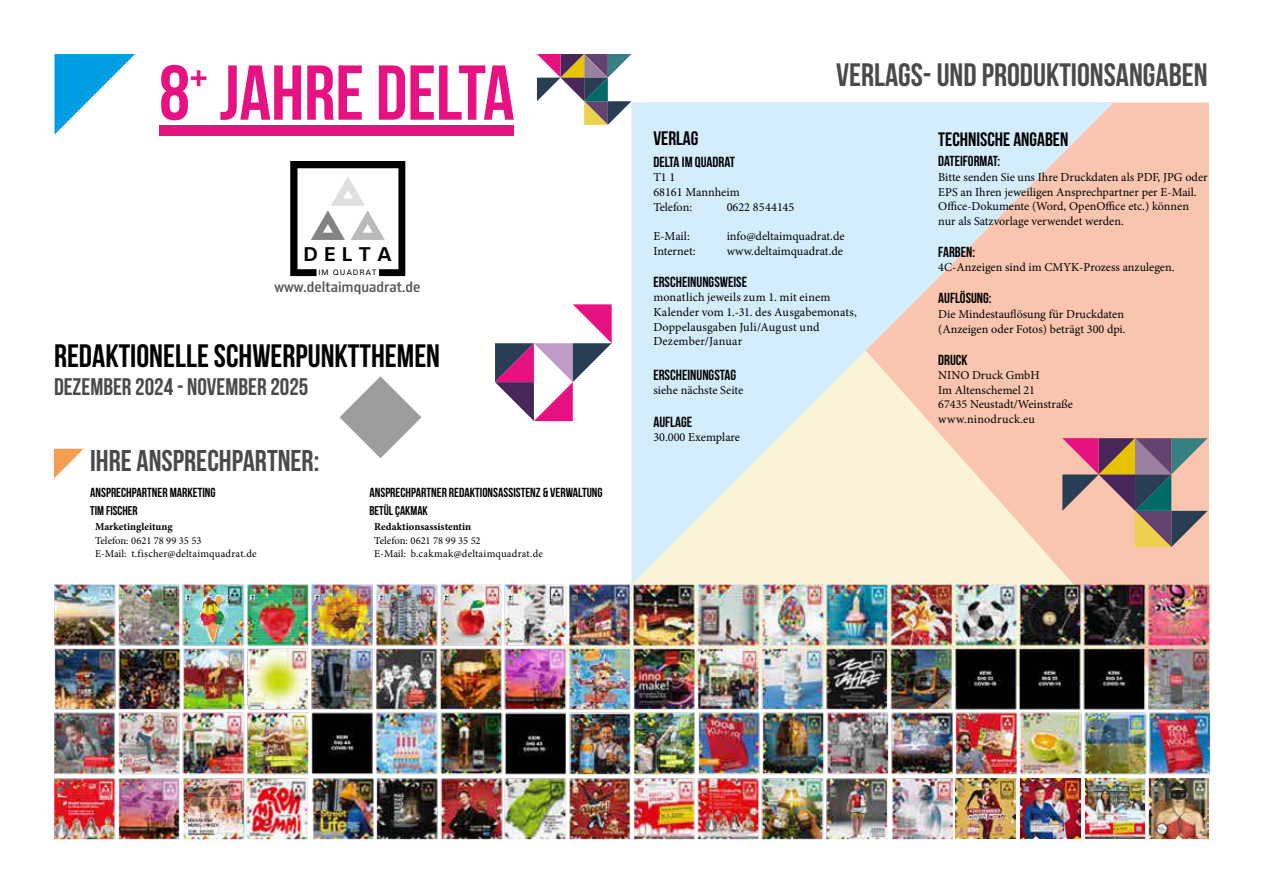
<style>
.page{position:relative;width:1263px;height:893px;background:#fff}
.page>*{position:absolute;margin:0;border:0;box-sizing:border-box;transform-origin:0 0}
.t1{font:700 77.55px "Bebas Neue";color:#e71282}
.t2{font:700 32.4px "Bebas Neue";color:#000}
.t3{font:700 32.4px "Bebas Neue";color:#4a4a49}
.t4{font:700 30px "Bebas Neue";color:#4a4a49}
.t5{font:700 24px "Bebas Neue";color:#4a4a49}
.t6{font:700 20.1px "Univers";letter-spacing:.3em;color:#000}
.t7{font:700 19.5px "Bebas Neue";color:#000}
.t8{font:700 19.35px "Bebas Neue";color:#000}
.t9{font:15.3px "Metroflex Narrow Med OSF";color:#575756;scale:1.15 1}
.t10{font:700 14.7px "Bebas Neue";color:#000}
.t11{font:700 14.55px "Bebas Neue";color:#000}
.t12{font:700 13.2px "Bebas Neue";color:#000}
.t13{font:700 12.75px "Bebas Neue";color:#000}
.t14{font:12.15px/14.5px "Minion Pro";color:#000}
.t15{font:10.65px "Minion Pro";letter-spacing:.015em;color:#000}
.t16{font:700 10.65px "Minion Pro";letter-spacing:-.005em;color:#000}
.t17{font:10.5px "Minion Pro";color:#000}
.t18{font:500 7.95px "Univers";letter-spacing:.1em;color:#000}
.s1{font-size:10.65px}
</style>
<div class="page">
<div style="left:1114px;top:103px;width:95px;height:482px;background:#f9c5af"></div>
<svg style="left:631px;top:103px;width:483px;height:482px;fill:#d4edfc"></svg>
<svg style="left:495px;top:304px;width:117px;height:117px"></svg>
<svg style="left:537px;top:54px;width:94px;height:71px"></svg>
<svg style="left:339px;top:376px;width:82px;height:82px"></svg>
<svg style="left:54px;top:449px;width:30px;height:30px"></svg>
<svg style="left:54px;top:54px;width:81px;height:81px"></svg>
<svg style="left:1062px;top:438px;width:146px;height:109px"></svg>
<svg style="left:290px;top:161px;width:115px;height:115px"></svg>
<div style="left:159px;top:125px;width:355px;height:10px;background:#e71282"></div>
<img style="left:54px;top:585px;width:1157px;height:255px">
<img style="left:955px;top:779px;width:61px;height:60px">
<img style="left:1020px;top:779px;width:61px;height:60px">
<img style="left:1085px;top:779px;width:60px;height:60px">
<img style="left:1149px;top:779px;width:60px;height:60px">
<h1 class="t1" style="left:159px;top:50px;width:357px">8<sup>+</sup> JAHRE DELTA</h1>
<h3 class="t6" style="left:304px;top:242px;width:90px">DELTA</h3>
<p class="t18" style="left:319px;top:267px;width:60px">IM QUADRAT</p>
<p class="t9" style="left:275px;top:278px;width:128px">www.deltaimquadrat.de</p>
<h2 class="t2" style="left:54px;top:338px;width:388px">REDAKTIONELLE SCHWERPUNKTTHEMEN</h2>
<h3 class="t5" style="left:54px;top:374px;width:256px">DEZEMBER 2024 - NOVEMBER 2025</h3>
<h3 class="t4" style="left:90px;top:444px;width:231px">IHRE ANSPRECHPARTNER:</h3>
<p class="t12" style="left:90px;top:485px;width:127px">ANSPRECHPARTNER MARKETING</p>
<p class="t12" style="left:369px;top:485px;width:235px">ANSPRECHPARTNER REDAKTIONSASSISTENZ &amp; VERWALTUNG</p>
<p class="t13" style="left:90px;top:503px;width:49px">TIM FISCHER</p>
<p class="t16" style="left:95px;top:520px;width:79px">Marketingleitung</p>
<p class="t17" style="left:95px;top:534px;width:108px"><span class="s1">Telefon:</span> 0621 78 99 35 53</p>
<p class="t15" style="left:95px;top:546px;width:163px">E-Mail: t.fischer@deltaimquadrat.de</p>
<p class="t13" style="left:369px;top:503px;width:60px">BETÜL ÇAKMAK</p>
<p class="t16" style="left:374px;top:520px;width:99px">Redaktionsassistentin</p>
<p class="t17" style="left:374px;top:534px;width:108px"><span class="s1">Telefon:</span> 0621 78 99 35 52</p>
<p class="t15" style="left:374px;top:546px;width:170px">E-Mail: b.cakmak@deltaimquadrat.de</p>
<h2 class="t3" style="left:836px;top:57px;width:373px">VERLAGS- UND PRODUKTIONSANGABEN</h2>
<h3 class="t7" style="left:653px;top:128px;width:47px">VERLAG</h3>
<p class="t10" style="left:653px;top:153px;width:83px">DELTA IM QUADRAT</p>
<p class="t14" style="left:653px;top:170px;width:88px">T1 1<br>68161 Mannheim<br>Telefon:</p>
<p class="t14" style="left:727px;top:199px;width:69px">0622 8544145</p>
<p class="t14" style="left:653px;top:229px;width:38px">E-Mail:</p>
<p class="t14" style="left:727px;top:229px;width:120px">info@deltaimquadrat.de</p>
<p class="t14" style="left:653px;top:243px;width:44px">Internet:</p>
<p class="t14" style="left:727px;top:243px;width:118px">www.deltaimquadrat.de</p>
<p class="t10" style="left:653px;top:274px;width:95px">ERSCHEINUNGSWEISE</p>
<p class="t14" style="left:653px;top:290px;width:205px">monatlich jeweils zum 1. mit einem<br>Kalender vom 1.-31. des Ausgabemonats,<br>Doppelausgaben Juli/August und<br>Dezember/Januar</p>
<p class="t10" style="left:653px;top:367px;width:84px">ERSCHEINUNGSTAG</p>
<p class="t14" style="left:653px;top:383px;width:92px">siehe nächste Seite</p>
<p class="t10" style="left:653px;top:414px;width:40px">AUFLAGE</p>
<p class="t14" style="left:653px;top:430px;width:88px">30.000 Exemplare</p>
<h3 class="t8" style="left:938px;top:128px;width:132px">TECHNISCHE ANGABEN</h3>
<p class="t11" style="left:938px;top:153px;width:63px">DATEIFORMAT:</p>
<p class="t14" style="left:938px;top:170px;width:271px">Bitte senden Sie uns Ihre Druckdaten als PDF, JPG oder EPS an Ihren jeweiligen Ansprechpartner per E-Mail.<br>Office-Dokumente (Word, OpenOffice etc.) können nur als Satzvorlage verwendet werden.</p>
<p class="t11" style="left:938px;top:244px;width:38px">FARBEN:</p>
<p class="t14" style="left:938px;top:260px;width:238px">4C-Anzeigen sind im CMYK-Prozess anzulegen.</p>
<p class="t11" style="left:938px;top:290px;width:55px">AUFLÖSUNG:</p>
<p class="t14" style="left:938px;top:307px;width:189px">Die Mindestauflösung für Druckdaten (Anzeigen oder Fotos) beträgt 300 dpi.</p>
<p class="t11" style="left:938px;top:352px;width:31px">DRUCK</p>
<p class="t14" style="left:938px;top:368px;width:136px">NINO Druck GmbH<br>Im Altenschemel 21<br>67435 Neustadt/Weinstraße www.ninodruck.eu</p>
</div>
